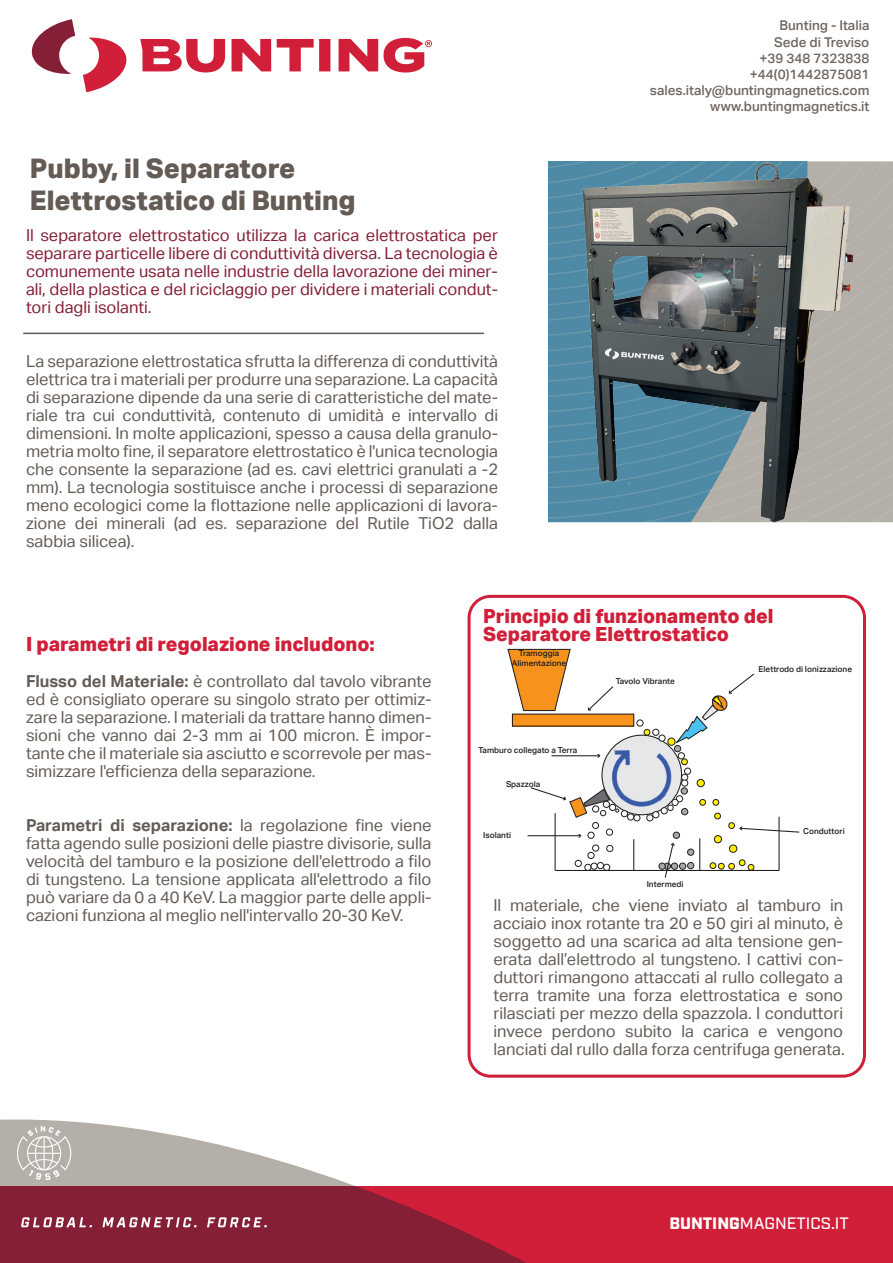
<style>
.page{position:relative;width:893px;height:1263px;background:#fff}
.page>*{position:absolute;margin:0;border:0;box-sizing:border-box;transform-origin:0 0}
.t1{font:800 27px/32.4px "Aktiv Grotesk";color:#645b55}
.t2{font:800 19.5px/18px "Aktiv Grotesk";color:#d11e39}
.t3{font:16.5px/18px "Aktiv Grotesk";color:#645b55;text-align:justify}
.t4{font:16.5px/18px "Aktiv Grotesk";color:#851f36;text-align:justify}
.t5{font:500 16.5px "Industry";color:#fff}
.t6{font:500 13.5px/16.2px "Aktiv Grotesk";color:#716861;text-align:right}
.t7{font:500 8.25px/9.9px "Aktiv Grotesk";color:#231f20;text-align:center}
.s1{font-weight:700}
.s2{font-weight:900}
</style>
<div class="page">
<svg style="left:83px;top:37px;width:44px;height:55px"></svg>
<svg style="left:31px;top:19px;width:44px;height:55px"></svg>
<svg style="left:140px;top:38px;width:292px;height:35px"></svg>
<svg style="left:0;top:1119px;width:355px;height:67px;fill:#b4afa8"></svg>
<div style="left:0;top:1186px;width:893px;height:77px;background:#d11e39"></div>
<svg style="left:0;top:1186px;width:526px;height:77px;fill:#851f36"></svg>
<svg style="left:21px;top:1217px;width:71px;height:10px"></svg>
<svg style="left:102px;top:1217px;width:95px;height:10px"></svg>
<svg style="left:207px;top:1217px;width:60px;height:10px"></svg>
<svg style="left:17px;top:1126px;width:54px;height:54px"></svg>
<svg style="left:549px;top:161px;width:344px;height:361px"></svg>
<hr style="left:23px;top:333px;width:461px;height:1px;background:#645b55">
<img style="left:574px;top:161px;width:287px;height:362px">
<div style="left:468px;top:595px;width:398px;height:483px;border:3px solid #d11e39;border-radius:21px"></div>
<div style="left:697px;top:779px;width:7px;height:8px;background:#fff101;border-radius:50%"></div>
<div style="left:697px;top:779px;width:8px;height:8px;border:1px solid #231f20;border-radius:50%"></div>
<div style="left:699px;top:799px;width:7px;height:6px;border:1px solid #231f20;border-radius:50%"></div>
<svg style="left:713px;top:799px;width:6px;height:6px"></svg>
<div style="left:714px;top:813px;width:7px;height:6px;border:1px solid #231f20;border-radius:50%"></div>
<div style="left:728px;top:822px;width:7px;height:7px;border:1px solid #231f20;border-radius:50%"></div>
<div style="left:714px;top:836px;width:7px;height:7px;background:#fff101;border-radius:50%"></div>
<div style="left:714px;top:835px;width:8px;height:8px;border:1px solid #231f20;border-radius:50%"></div>
<div style="left:729px;top:845px;width:8px;height:7px;background:#fff101;border-radius:50%"></div>
<div style="left:729px;top:845px;width:8px;height:7px;border:1px solid #231f20;border-radius:50%"></div>
<div style="left:739px;top:859px;width:6px;height:7px;border:1px solid #231f20;border-radius:50%"></div>
<svg style="left:710px;top:860px;width:44px;height:10px"></svg>
<svg style="left:637px;top:720px;width:7px;height:5px"></svg>
<div style="left:684px;top:768px;width:7px;height:6px;border:1px solid #231f20;border-radius:50%"></div>
<div style="left:588px;top:832px;width:6px;height:7px;border:1px solid #231f20;border-radius:50%"></div>
<svg style="left:575px;top:845px;width:38px;height:25px"></svg>
<div style="left:603px;top:864px;width:7px;height:7px;border:1px solid #231f20;border-radius:50%"></div>
<div style="left:673px;top:832px;width:7px;height:6px;background:#a8a9ad;border-radius:50%"></div>
<div style="left:673px;top:832px;width:7px;height:7px;border:1px solid #231f20;border-radius:50%"></div>
<div style="left:687px;top:849px;width:7px;height:6px;background:#a8a9ad;border-radius:50%"></div>
<div style="left:687px;top:849px;width:7px;height:6px;border:1px solid #231f20;border-radius:50%"></div>
<div style="left:687px;top:862px;width:7px;height:7px;background:#a8a9ad;border-radius:50%"></div>
<div style="left:687px;top:862px;width:7px;height:7px;border:1px solid #231f20;border-radius:50%"></div>
<div style="left:679px;top:863px;width:7px;height:6px;background:#a8a9ad;border-radius:50%"></div>
<div style="left:679px;top:863px;width:7px;height:6px;border:1px solid #231f20;border-radius:50%"></div>
<div style="left:671px;top:863px;width:7px;height:6px;background:#a8a9ad;border-radius:50%"></div>
<div style="left:671px;top:863px;width:7px;height:6px;border:1px solid #231f20;border-radius:50%"></div>
<div style="left:512px;top:714px;width:122px;height:12px;background:#f7931d"></div>
<svg style="left:507px;top:649px;width:64px;height:63px"></svg>
<hr style="left:555px;top:813px;width:1px;height:57px;background:#231f20">
<hr style="left:555px;top:870px;width:224px;height:1px;background:#231f20">
<hr style="left:633px;top:839px;width:1px;height:31px;background:#231f20">
<hr style="left:699px;top:838px;width:1px;height:32px;background:#231f20">
<hr style="left:778px;top:817px;width:2px;height:53px;background:#231f20">
<img style="left:591px;top:725px;width:97px;height:96px">
<svg style="left:587px;top:686px;width:27px;height:25px"></svg>
<svg style="left:673px;top:673px;width:82px;height:72px"></svg>
<svg style="left:729px;top:823px;width:71px;height:10px"></svg>
<svg style="left:659px;top:843px;width:16px;height:35px"></svg>
<hr style="left:528px;top:835px;width:52px;height:1px;background:#231f20">
<svg style="left:530px;top:786px;width:89px;height:52px"></svg>
<hr style="left:551px;top:755px;width:48px;height:1px;background:#231f20">
<h1 class="t1" style="left:30px;top:151px;width:327px">Pubby, il Separatore<br>Elettrostatico di Bunting</h1>
<p class="t4" style="left:26px;top:227px;width:474px">Il separatore elettrostatico utilizza la carica elettrostatica per separare particelle libere di conduttività diversa. La tecnologia è comunemente usata nelle industrie della lavorazione dei miner&shy;ali, della plastica e del riciclaggio per dividere i materiali condut&shy;tori dagli isolanti.</p>
<p class="t3" style="left:26px;top:353px;width:474px">La separazione elettrostatica sfrutta la differenza di conduttività elettrica tra i materiali per produrre una separazione. La capacità di separazione dipende da una serie di caratteristiche del mate&shy;riale tra cui conduttività, contenuto di umidità e intervallo di dimensioni. In molte applicazioni, spesso a causa della granulo&shy;metria molto fine, il separatore elettrostatico è l'unica tecnologia che consente la separazione (ad es. cavi elettrici granulati a -2 mm). La tecnologia sostituisce anche i processi di separazione meno ecologici come la flottazione nelle applicazioni di lavora&shy;zione dei minerali (ad es. separazione del Rutile TiO2 dalla sabbia silicea).</p>
<p class="t6" style="left:650px;top:18px;width:221px">Bunting - Italia<br>Sede di Treviso<br>+39 348 7323838 +44(0)1442875081 sales.italy@buntingmagnetics.com www.buntingmagnetics.it</p>
<p class="t2" style="left:26px;top:635px;width:350px">I parametri di regolazione includono:</p>
<p class="t3" style="left:26px;top:672px;width:407px"><span class="s1">Flusso del Materiale:</span> è controllato dal tavolo vibrante ed è consigliato operare su singolo strato per ottimiz&shy;zare la separazione. I materiali da trattare hanno dimen&shy;sioni che vanno dai 2-3 mm ai 100 micron. È impor&shy;tante che il materiale sia asciutto e scorrevole per mas&shy;simizzare l'efficienza della separazione.</p>
<p class="t3" style="left:26px;top:816px;width:407px"><span class="s1">Parametri di separazione:</span> la regolazione fine viene fatta agendo sulle posizioni delle piastre divisorie, sulla velocità del tamburo e la posizione dell'elettrodo a filo di tungsteno. La tensione applicata all'elettrodo a filo può variare da 0 a 40 KeV. La maggior parte delle appli&shy;cazioni funziona al meglio nell'intervallo 20-30 KeV.</p>
<p class="t2" style="left:483px;top:606px;width:292px">Principio di funzionamento del<br>Separatore Elettrostatico</p>
<p class="t7" style="left:512px;top:648px;width:56px">Tramoggia<br>Alimentazione</p>
<p class="t7" style="left:478px;top:746px;width:100px">Tamburo collegato a Terra</p>
<p class="t7" style="left:506px;top:779px;width:36px">Spazzola</p>
<p class="t7" style="left:483px;top:830px;width:29px">Isolanti</p>
<p class="t7" style="left:616px;top:676px;width:61px">Tavolo Vibrante</p>
<p class="t7" style="left:647px;top:879px;width:38px">Intermedi</p>
<p class="t7" style="left:759px;top:664px;width:95px">Elettrodo di Ionizzazione</p>
<p class="t7" style="left:803px;top:826px;width:43px">Conduttori</p>
<p class="t3" style="left:493px;top:897px;width:353px">Il materiale, che viene inviato al tamburo in acciaio inox rotante tra 20 e 50 giri al minuto, è soggetto ad una scarica ad alta tensione gen&shy;erata dall’elettrodo al tungsteno. I cattivi con&shy;duttori rimangono attaccati al rullo collegato a terra tramite una forza elettrostatica e sono rilasciati per mezzo della spazzola. I conduttori invece perdono subito la carica e vengono lanciati dal rullo dalla forza centrifuga generata.</p>
<p class="t5" style="left:669px;top:1214px;width:181px"><span class="s2">BUNTING</span>MAGNETICS.IT</p>
</div>
